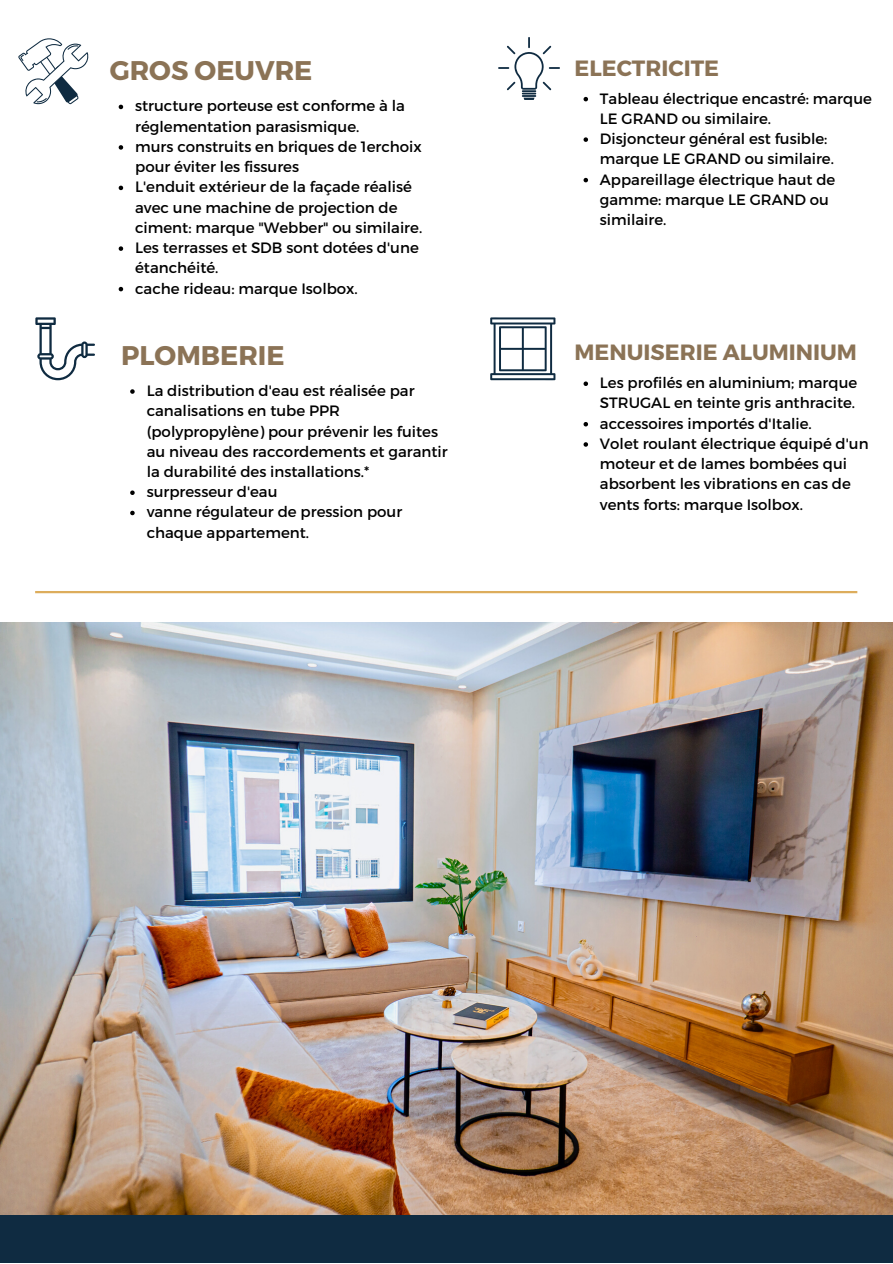
<style>
.page{position:relative;width:893px;height:1264px;background:#fff}
.page>*{position:absolute;margin:0;border:0;box-sizing:border-box;transform-origin:0 0}
.t1{font:700 27px "Montserrat";color:#8b7356}
.t2{font:700 22.05px "Montserrat";color:#8b7356}
.t3{font:15px/20.2px "Montserrat";color:#000}
</style>
<div class="page">
<img style="left:0;top:623px;width:892px;height:591px">
<hr style="left:35px;top:591px;width:822px;height:2px;background:#ddad5c">
<div style="left:0;top:1214px;width:892px;height:48px;background:#0f2b41"></div>
<svg style="left:498px;top:37px;width:62px;height:63px"></svg>
<svg style="left:490px;top:317px;width:65px;height:63px"></svg>
<svg style="left:35px;top:317px;width:60px;height:63px"></svg>
<svg style="left:18px;top:38px;width:71px;height:66px"></svg>
<svg style="left:119px;top:105px;width:4px;height:4px"></svg>
<svg style="left:119px;top:145px;width:4px;height:5px"></svg>
<svg style="left:119px;top:186px;width:4px;height:4px"></svg>
<svg style="left:119px;top:246px;width:4px;height:5px"></svg>
<svg style="left:119px;top:287px;width:4px;height:4px"></svg>
<svg style="left:583px;top:97px;width:5px;height:4px"></svg>
<svg style="left:583px;top:137px;width:5px;height:5px"></svg>
<svg style="left:583px;top:178px;width:5px;height:4px"></svg>
<svg style="left:583px;top:381px;width:5px;height:5px"></svg>
<svg style="left:583px;top:422px;width:5px;height:4px"></svg>
<svg style="left:583px;top:442px;width:5px;height:5px"></svg>
<svg style="left:130px;top:389px;width:5px;height:5px"></svg>
<svg style="left:130px;top:490px;width:5px;height:5px"></svg>
<svg style="left:130px;top:510px;width:5px;height:5px"></svg>
<p class="t1" style="left:110px;top:53px;width:204px">GROS OEUVRE</p>
<p class="t3" style="left:135px;top:95px;width:271px">structure porteuse est conforme à la réglementation parasismique.</p>
<p class="t3" style="left:135px;top:136px;width:288px">murs construits en briques de 1erchoix pour éviter les fissures</p>
<p class="t3" style="left:135px;top:176px;width:288px">L'enduit extérieur de la façade réalisé avec une machine de projection de ciment: marque "Webber" ou similaire.</p>
<p class="t3" style="left:135px;top:237px;width:285px">Les terrasses et SDB sont dotées d'une étanchéité.</p>
<p class="t3" style="left:135px;top:277px;width:224px">cache rideau: marque Isolbox.</p>
<p class="t1" style="left:121px;top:338px;width:165px">PLOMBERIE</p>
<p class="t3" style="left:147px;top:380px;width:302px">La distribution d'eau est réalisée par canalisations en tube PPR (polypropylène) pour prévenir les fuites au niveau des raccordements et garantir la durabilité des installations.*</p>
<p class="t3" style="left:147px;top:481px;width:132px">surpresseur d'eau</p>
<p class="t3" style="left:147px;top:501px;width:257px">vanne régulateur de pression pour chaque appartement.</p>
<p class="t2" style="left:574px;top:53px;width:146px">ELECTRICITE</p>
<p class="t3" style="left:600px;top:87px;width:273px">Tableau électrique encastré: marque<br>LE GRAND ou similaire.</p>
<p class="t3" style="left:600px;top:128px;width:235px">Disjoncteur général est fusible: marque LE GRAND ou similaire.</p>
<p class="t3" style="left:600px;top:168px;width:237px">Appareillage électrique haut de gamme: marque LE GRAND ou similaire.</p>
<p class="t2" style="left:574px;top:338px;width:284px">MENUISERIE ALUMINIUM</p>
<p class="t3" style="left:600px;top:372px;width:259px">Les profilés en aluminium; marque<br>STRUGAL en teinte gris anthracite.</p>
<p class="t3" style="left:600px;top:412px;width:213px">accessoires importés d'Italie.</p>
<p class="t3" style="left:600px;top:433px;width:270px">Volet roulant électrique équipé d'un moteur et de lames bombées qui absorbent les vibrations en cas de vents forts: marque Isolbox.</p>
</div>
